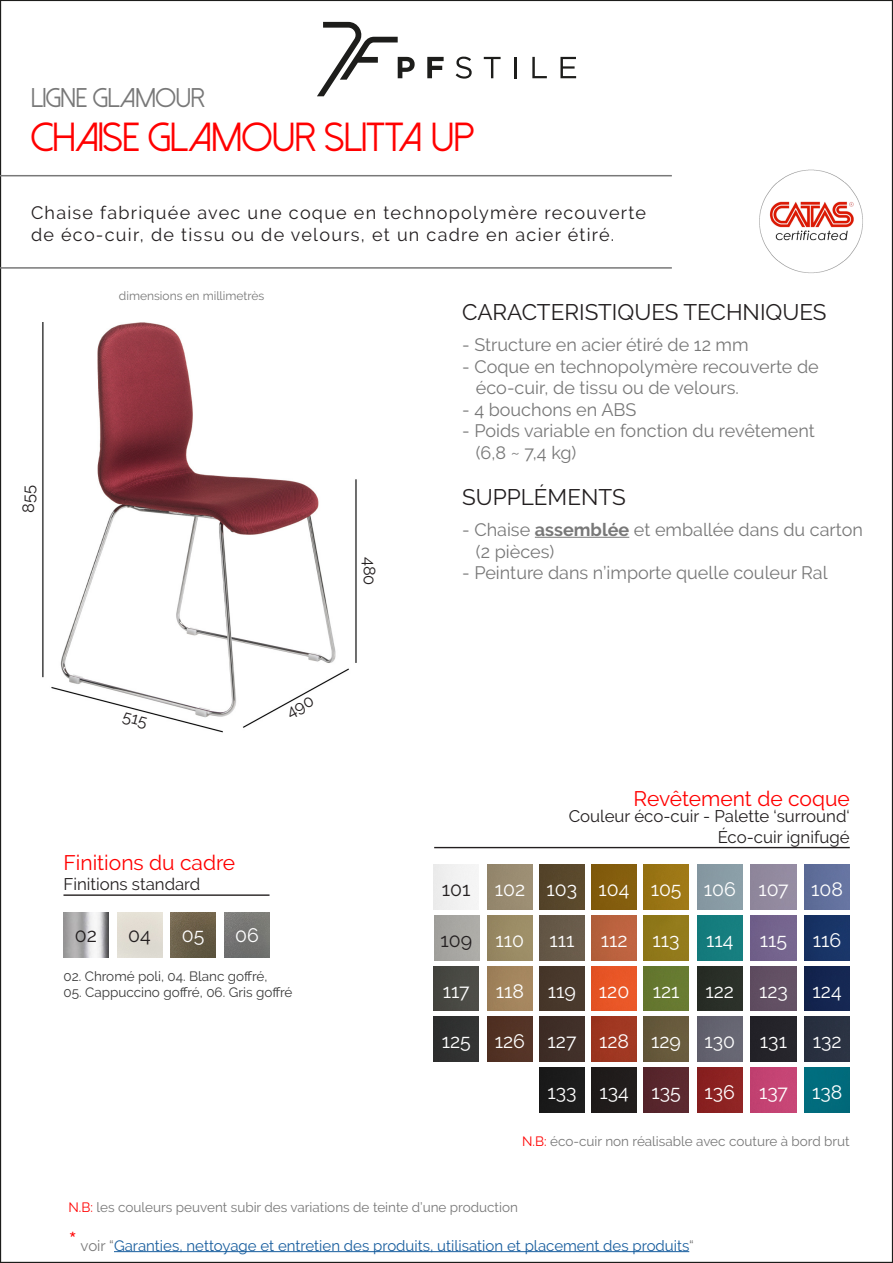
<style>
.page{position:relative;width:893px;height:1263px;background:#fff}
.page>*{position:absolute;margin:0;border:0;box-sizing:border-box;transform-origin:0 0}
.t1{font:40.5px "Dolce Vita";color:#f00}
.t2{font:27px "Dolce Vita";color:#787878}
.t3{font:22.5px "Raleway";color:#231f20}
.t4{font:21px "Raleway";color:#f00}
.t5{font:19.5px "Raleway";color:#fff}
.t6{font:19.5px "Raleway";color:#231f20}
.t7{font:18px/21.6px "Raleway";color:#787878}
.t8{font:18px/21.6px "Raleway";letter-spacing:.07em;color:#231f20}
.t9{font:16.8px/20.1px "Raleway";color:#231f20;text-align:right}
.t10{font:16.5px "Raleway";color:#231f20}
.t11{font:15px "Raleway";color:#175d9e}
.t12{font:13.5px "Raleway";color:#787878}
.t13{font:13.5px "Raleway";color:#3b3b3b}
.t14{font:12px "Raleway";color:#787878}
.s1{font-weight:700}
.s2{color:#f00}
.s3{font-size:27px;color:#f00}
.s4{color:#787878}
</style>
<div class="page">
<svg style="left:317px;top:22px;width:98px;height:74px"></svg>
<svg style="left:427px;top:57px;width:17px;height:21px"></svg>
<svg style="left:456px;top:57px;width:16px;height:22px"></svg>
<svg style="left:484px;top:57px;width:17px;height:21px"></svg>
<hr style="left:514px;top:57px;width:3px;height:21px;background:#1d1d1b">
<svg style="left:532px;top:57px;width:15px;height:21px"></svg>
<svg style="left:560px;top:57px;width:16px;height:21px"></svg>
<hr style="left:0;top:1262px;width:893px;height:1px;background:#1d1d1b">
<hr style="left:892px;top:0;width:1px;height:1263px;background:#1d1d1b">
<hr style="left:0;top:0;width:1px;height:1263px;background:#1d1d1b">
<hr style="left:0;top:0;width:893px;height:1px;background:#1d1d1b">
<hr style="left:63px;top:894px;width:207px;height:2px;background:#231f20">
<img style="left:63px;top:912px;width:45px;height:45px">
<img style="left:171px;top:912px;width:45px;height:45px">
<img style="left:224px;top:912px;width:46px;height:45px">
<hr style="left:434px;top:847px;width:416px;height:1px;background:#231f20">
<div style="left:591px;top:864px;width:46px;height:45px;background:#845d0d"></div>
<div style="left:644px;top:865px;width:45px;height:44px;background:#9c7615"></div>
<div style="left:487px;top:864px;width:46px;height:45px;background:#998b71"></div>
<div style="left:539px;top:864px;width:46px;height:45px;background:#58472b"></div>
<div style="left:644px;top:915px;width:45px;height:45px;background:#927a1a"></div>
<div style="left:697px;top:915px;width:45px;height:45px;background:#157d7e"></div>
<div style="left:751px;top:915px;width:45px;height:45px;background:#74638d"></div>
<img style="left:487px;top:915px;width:46px;height:45px">
<div style="left:539px;top:915px;width:46px;height:45px;background:#675a49"></div>
<img style="left:591px;top:915px;width:46px;height:45px">
<div style="left:805px;top:915px;width:45px;height:45px;background:#183467"></div>
<div style="left:644px;top:966px;width:45px;height:45px;background:#667930"></div>
<div style="left:697px;top:966px;width:45px;height:45px;background:#292f28"></div>
<div style="left:751px;top:966px;width:45px;height:45px;background:#625064"></div>
<div style="left:487px;top:966px;width:46px;height:45px;background:#a3855d"></div>
<div style="left:539px;top:966px;width:46px;height:45px;background:#49392c"></div>
<div style="left:591px;top:966px;width:46px;height:45px;background:#e85627"></div>
<div style="left:805px;top:966px;width:45px;height:45px;background:#142551"></div>
<div style="left:644px;top:1017px;width:45px;height:44px;background:#675a3c"></div>
<div style="left:697px;top:1017px;width:45px;height:44px;background:#646470"></div>
<div style="left:751px;top:1017px;width:45px;height:44px;background:#25242a"></div>
<div style="left:487px;top:1017px;width:46px;height:44px;background:#533325"></div>
<div style="left:539px;top:1017px;width:46px;height:44px;background:#402e27"></div>
<div style="left:591px;top:1017px;width:46px;height:44px;background:#a03722"></div>
<div style="left:805px;top:1017px;width:45px;height:44px;background:#293141"></div>
<div style="left:644px;top:1068px;width:45px;height:44px;background:#59272d"></div>
<div style="left:697px;top:1068px;width:45px;height:44px;background:#8c2222"></div>
<div style="left:434px;top:1017px;width:45px;height:44px;background:#303131"></div>
<div style="left:805px;top:1068px;width:45px;height:44px;background:#016c7d"></div>
<div style="left:751px;top:1067px;width:45px;height:45px;background:#c54474"></div>
<div style="left:591px;top:1068px;width:46px;height:44px;background:#201c1b"></div>
<div style="left:434px;top:966px;width:45px;height:45px;background:#494944"></div>
<div style="left:805px;top:865px;width:45px;height:44px;background:#61709d"></div>
<div style="left:539px;top:1068px;width:46px;height:44px;background:#1b1b1b"></div>
<hr style="left:0;top:267px;width:672px;height:2px;background:#787878">
<img style="left:759px;top:169px;width:104px;height:105px">
<img style="left:42px;top:322px;width:315px;height:411px">
<hr style="left:0;top:175px;width:672px;height:1px;background:#787878">
<hr style="left:535px;top:537px;width:94px;height:1px;background:#787878">
<hr style="left:114px;top:1251px;width:575px;height:1px;background:#175d9e">
<svg style="left:122px;top:711px;width:26px;height:18px"></svg>
<svg style="left:286px;top:696px;width:29px;height:24px"></svg>
<h2 class="t2" style="left:31px;top:85px;width:175px">LIGNE GLAMOUR</h2>
<h1 class="t1" style="left:31px;top:117px;width:445px">CHAISE GLAMOUR SLITTA UP</h1>
<p class="t8" style="left:31px;top:202px;width:617px">Chaise fabriquée avec une coque en technopolymère recouverte de éco-cuir, de tissu ou de velours, et un cadre en acier étiré.</p>
<p class="t10" style="left:19px;top:513px;width:29px;rotate:-90deg">855</p>
<p class="t14" style="left:119px;top:289px;width:147px">dimensions en millimetrès</p>
<p class="t10" style="left:379px;top:557px;width:30px;rotate:90deg">480</p>
<p class="t3" style="left:462px;top:299px;width:366px">CARACTERISTIQUES TECHNIQUES</p>
<p class="t7" style="left:462px;top:334px;width:288px">- Structure en acier étiré de 12 mm</p>
<p class="t7" style="left:476px;top:355px;width:344px;text-indent:-14px">- Coque en technopolymère recouverte de éco-cuir, de tissu ou de velours.</p>
<p class="t7" style="left:462px;top:399px;width:176px">- 4 bouchons en ABS</p>
<p class="t7" style="left:476px;top:420px;width:340px;text-indent:-14px">- Poids variable en fonction du revêtement (6,8 ~ 7,4 kg)</p>
<p class="t3" style="left:462px;top:484px;width:165px">SUPPLÉMENTS</p>
<p class="t7" style="left:476px;top:519px;width:388px;text-indent:-14px">- Chaise <span class="s1">assemblée</span> et emballée dans du carton (2 pièces)</p>
<p class="t7" style="left:462px;top:562px;width:367px">- Peinture dans n’importe quelle couleur Ral</p>
<p class="t4" style="left:63px;top:850px;width:173px">Finitions du cadre</p>
<p class="t9" style="left:63px;top:874px;width:138px">Finitions standard</p>
<p class="t6" style="left:75px;top:923px;width:24px">02</p>
<p class="t6" style="left:128px;top:923px;width:24px">04</p>
<p class="t5" style="left:182px;top:923px;width:24px">05</p>
<p class="t5" style="left:235px;top:923px;width:25px">06</p>
<p class="t13" style="left:63px;top:968px;width:205px">02. Chromé poli, 04. Blanc goffré,</p>
<p class="t13" style="left:63px;top:984px;width:231px">05. Cappuccino goffré, 06. Gris goffré</p>
<p class="t4" style="left:634px;top:786px;width:218px">Revêtement de coque</p>
<p class="t9" style="left:569px;top:806px;width:283px">Couleur éco-cuir - Palette ‘surround‘<br>Éco-cuir ignifugé</p>
<p class="t6" style="left:442px;top:878px;width:30px">101</p>
<p class="t6" style="left:440px;top:929px;width:33px">109</p>
<p class="t5" style="left:443px;top:979px;width:28px">117</p>
<p class="t5" style="left:442px;top:1030px;width:31px">125</p>
<p class="t5" style="left:651px;top:878px;width:87px">105 106</p>
<p class="t5" style="left:706px;top:929px;width:29px">114</p>
<p class="t5" style="left:705px;top:979px;width:30px">122</p>
<p class="t5" style="left:651px;top:1030px;width:86px">129 130</p>
<p class="t5" style="left:811px;top:878px;width:33px">108</p>
<p class="t5" style="left:758px;top:878px;width:32px">107</p>
<p class="t5" style="left:760px;top:929px;width:29px">115</p>
<p class="t5" style="left:759px;top:979px;width:30px">123</p>
<p class="t5" style="left:760px;top:1030px;width:29px">131</p>
<p class="t5" style="left:704px;top:1081px;width:139px">136 137 138</p>
<p class="t5" style="left:495px;top:878px;width:84px">102 103</p>
<p class="t5" style="left:496px;top:929px;width:30px">110</p>
<p class="t5" style="left:599px;top:878px;width:32px">104</p>
<p class="t5" style="left:813px;top:929px;width:30px">116</p>
<p class="t5" style="left:601px;top:929px;width:28px">112</p>
<p class="t5" style="left:653px;top:929px;width:29px">113</p>
<p class="t5" style="left:549px;top:929px;width:27px">111</p>
<p class="t5" style="left:496px;top:979px;width:82px">118 119</p>
<p class="t5" style="left:599px;top:979px;width:32px">120</p>
<p class="t5" style="left:653px;top:979px;width:28px">121</p>
<p class="t5" style="left:813px;top:979px;width:31px">124</p>
<p class="t5" style="left:495px;top:1030px;width:83px">126 127</p>
<p class="t5" style="left:599px;top:1030px;width:32px">128</p>
<p class="t5" style="left:813px;top:1030px;width:30px">132</p>
<p class="t5" style="left:547px;top:1081px;width:31px">133</p>
<p class="t5" style="left:651px;top:1081px;width:31px">135</p>
<p class="t5" style="left:599px;top:1081px;width:31px">134</p>
<p class="t12" style="left:522px;top:1134px;width:329px"><span class="s2">N.B:</span> éco-cuir non réalisable avec couture à bord brut</p>
<p class="t12" style="left:69px;top:1199px;width:451px"><span class="s2">N.B:</span> les couleurs peuvent subir des variations de teinte d’une production</p>
<p class="t11" style="left:69px;top:1236px;width:627px"><span class="s3">*</span> <span class="s4">voir “</span>Garanties, nettoyage et entretien des produits, utilisation et placement des produits<span class="s4">“</span></p>
</div>
